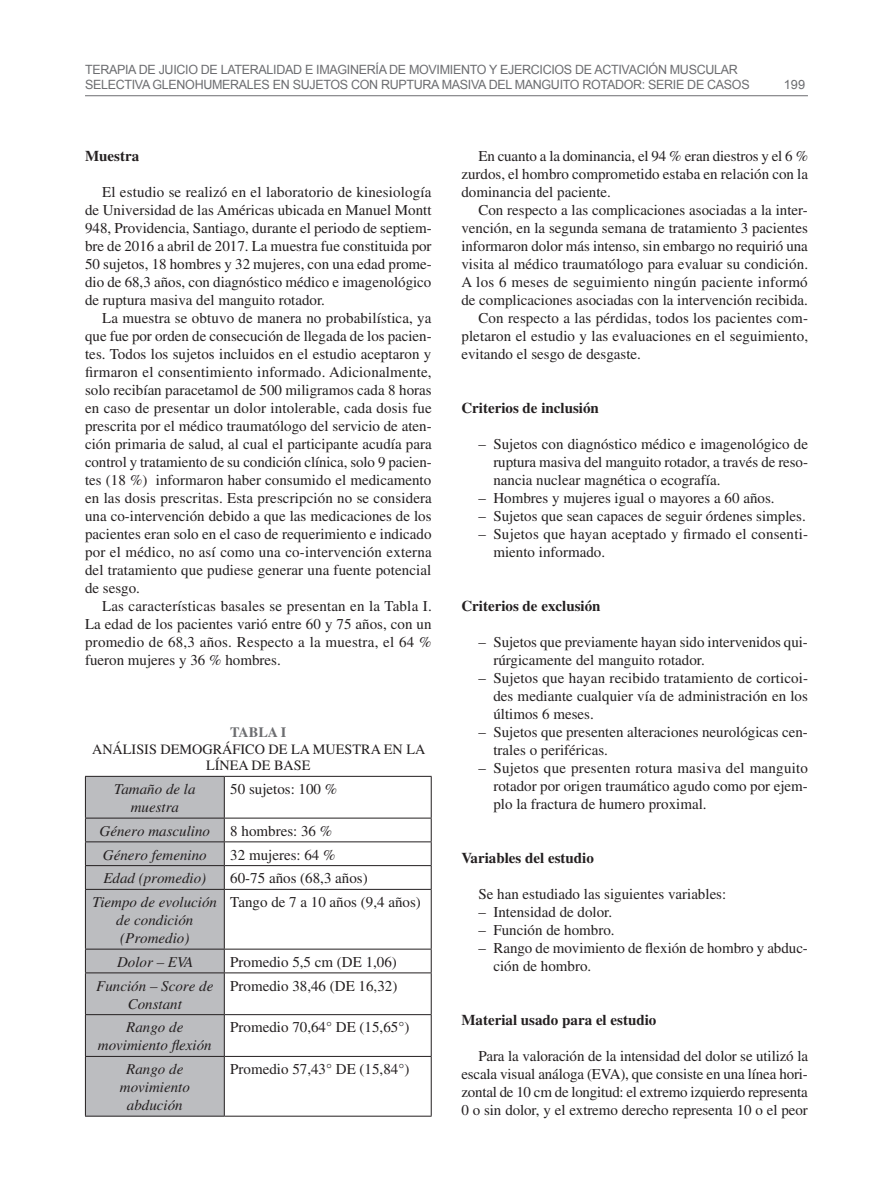
<style>
.page{position:relative;width:893px;height:1191px;background:#fff}
.page>*{position:absolute;margin:0;border:0;box-sizing:border-box;transform-origin:0 0}
.t1{font:15px/18px "Times";color:#231f20;text-align:justify}
.t2{font:italic 15px/18px "Times";color:#231f20;text-align:center}
.t3{font:700 15px "Times";color:#231f20}
.t4{font:14.25px/16.5px "Times";color:#231f20;text-align:center}
.t5{font:700 14.25px "Times";color:#6c6d70}
.t6{font:12.75px/15px "Arial";letter-spacing:-.025em;color:#6c6d70}
</style>
<div class="page">
<hr style="left:85px;top:95px;width:723px;height:1px;background:#6c6d70">
<div style="left:86px;top:777px;width:138px;height:338px;background:#bcbdc0"></div>
<hr style="left:85px;top:776px;width:139px;height:1px;background:#231f20">
<hr style="left:85px;top:776px;width:1px;height:41px;background:#231f20">
<hr style="left:224px;top:776px;width:208px;height:1px;background:#231f20">
<hr style="left:224px;top:776px;width:1px;height:41px;background:#231f20">
<hr style="left:431px;top:776px;width:1px;height:41px;background:#231f20">
<hr style="left:85px;top:817px;width:139px;height:1px;background:#231f20">
<hr style="left:224px;top:817px;width:208px;height:1px;background:#231f20">
<hr style="left:85px;top:841px;width:139px;height:1px;background:#231f20">
<hr style="left:224px;top:841px;width:208px;height:1px;background:#231f20">
<hr style="left:85px;top:865px;width:139px;height:1px;background:#231f20">
<svg style="left:85px;top:818px;width:1px;height:71px"></svg>
<hr style="left:224px;top:865px;width:208px;height:1px;background:#231f20">
<svg style="left:224px;top:818px;width:1px;height:71px"></svg>
<svg style="left:431px;top:818px;width:1px;height:71px"></svg>
<hr style="left:85px;top:889px;width:139px;height:1px;background:#231f20">
<hr style="left:85px;top:889px;width:1px;height:59px;background:#231f20">
<hr style="left:224px;top:889px;width:208px;height:1px;background:#231f20">
<hr style="left:224px;top:889px;width:1px;height:59px;background:#231f20">
<hr style="left:431px;top:889px;width:1px;height:59px;background:#231f20">
<hr style="left:85px;top:948px;width:139px;height:1px;background:#231f20">
<svg style="left:85px;top:949px;width:1px;height:23px"></svg>
<hr style="left:224px;top:948px;width:208px;height:1px;background:#231f20">
<svg style="left:224px;top:949px;width:1px;height:23px"></svg>
<svg style="left:431px;top:949px;width:1px;height:23px"></svg>
<hr style="left:85px;top:972px;width:139px;height:1px;background:#231f20">
<hr style="left:85px;top:973px;width:1px;height:41px;background:#231f20">
<hr style="left:224px;top:972px;width:208px;height:1px;background:#231f20">
<hr style="left:224px;top:973px;width:1px;height:41px;background:#231f20">
<hr style="left:431px;top:973px;width:1px;height:41px;background:#231f20">
<hr style="left:85px;top:1014px;width:139px;height:1px;background:#231f20">
<hr style="left:85px;top:1015px;width:1px;height:41px;background:#231f20">
<hr style="left:224px;top:1014px;width:208px;height:1px;background:#231f20">
<hr style="left:224px;top:1015px;width:1px;height:41px;background:#231f20">
<hr style="left:431px;top:1015px;width:1px;height:41px;background:#231f20">
<hr style="left:85px;top:1056px;width:139px;height:1px;background:#231f20">
<hr style="left:85px;top:1056px;width:1px;height:59px;background:#231f20">
<hr style="left:224px;top:1056px;width:208px;height:1px;background:#231f20">
<hr style="left:224px;top:1056px;width:1px;height:59px;background:#231f20">
<hr style="left:431px;top:1056px;width:1px;height:59px;background:#231f20">
<hr style="left:85px;top:1115px;width:139px;height:1px;background:#231f20">
<hr style="left:224px;top:1115px;width:208px;height:1px;background:#231f20">
<p class="t6" style="left:85px;top:62px;width:666px">TERAPIA DE JUICIO DE LATERALIDAD E IMAGINERÍA DE MOVIMIENTO Y EJERCICIOS DE ACTIVACIÓN MUSCULAR<br>SELECTIVA GLENOHUMERALES EN SUJETOS CON RUPTURA MASIVA DEL MANGUITO ROTADOR: SERIE DE CASOS</p>
<p class="t6" style="left:784px;top:77px;width:23px">199</p>
<p class="t3" style="left:85px;top:147px;width:56px">Muestra</p>
<p class="t1" style="left:85px;top:182px;width:348px;text-indent:17px">El estudio se realizó en el laboratorio de kinesiología de Universidad de las Américas ubicada en Manuel Montt 948, Providencia, Santiago, durante el periodo de septiem&shy;bre de 2016 a abril de 2017. La muestra fue constituida por 50 sujetos, 18 hombres y 32 mujeres, con una edad prome&shy;dio de 68,3 años, con diagnóstico médico e imagenológico de ruptura masiva del manguito rotador.</p>
<p class="t1" style="left:85px;top:308px;width:348px;text-indent:17px">La muestra se obtuvo de manera no probabilística, ya que fue por orden de consecución de llegada de los pacien&shy;tes. Todos los sujetos incluidos en el estudio aceptaron y firmaron el consentimiento informado. Adicionalmente, solo recibían paracetamol de 500 miligramos cada 8 horas en caso de presentar un dolor intolerable, cada dosis fue prescrita por el médico traumatólogo del servicio de aten&shy;ción primaria de salud, al cual el participante acudía para control y tratamiento de su condición clínica, solo 9 pacien&shy;tes (18 %) informaron haber consumido el medicamento en las dosis prescritas. Esta prescripción no se considera una co-intervención debido a que las medicaciones de los pacientes eran solo en el caso de requerimiento e indicado por el médico, no así como una co-intervención externa del tratamiento que pudiese generar una fuente potencial de sesgo.</p>
<p class="t1" style="left:85px;top:596px;width:348px;text-indent:17px">Las características basales se presentan en la Tabla I.<br>La edad de los pacientes varió entre 60 y 75 años, con un promedio de 68,3 años. Respecto a la muestra, el 64 % fueron mujeres y 36 % hombres.</p>
<p class="t5" style="left:230px;top:724px;width:58px">TABLA I</p>
<p class="t4" style="left:92px;top:740px;width:335px">ANÁLISIS DEMOGRÁFICO DE LA MUESTRA EN LA<br>LÍNEA DE BASE</p>
<p class="t2" style="left:114px;top:780px;width:83px">Tamaño de la muestra</p>
<p class="t1" style="left:230px;top:780px;width:109px">50 sujetos: 100 %</p>
<p class="t2" style="left:100px;top:822px;width:112px">Género masculino</p>
<p class="t1" style="left:230px;top:821px;width:104px">8 hombres: 36 %</p>
<p class="t2" style="left:103px;top:845px;width:105px">Género femenino</p>
<p class="t1" style="left:230px;top:845px;width:107px">32 mujeres: 64 %</p>
<p class="t2" style="left:103px;top:869px;width:104px">Edad (promedio)</p>
<p class="t1" style="left:230px;top:869px;width:139px">60-75 años (68,3 años)</p>
<p class="t2" style="left:93px;top:893px;width:126px">Tiempo de evolución de condición (Promedio)</p>
<p class="t1" style="left:230px;top:893px;width:192px">Tango de 7 a 10 años (9,4 años)</p>
<p class="t2" style="left:117px;top:953px;width:78px">Dolor – EVA</p>
<p class="t1" style="left:230px;top:952px;width:168px">Promedio 5,5 cm (DE 1,06)</p>
<p class="t2" style="left:96px;top:976px;width:119px">Función – Score de<br>Constant</p>
<p class="t1" style="left:230px;top:976px;width:169px">Promedio 38,46 (DE 16,32)</p>
<p class="t2" style="left:98px;top:1018px;width:115px">Rango de movimiento flexión</p>
<p class="t1" style="left:230px;top:1018px;width:181px">Promedio 70,64° DE (15,65°)</p>
<p class="t2" style="left:120px;top:1060px;width:71px">Rango de movimiento abdución</p>
<p class="t1" style="left:230px;top:1060px;width:181px">Promedio 57,43° DE (15,84°)</p>
<p class="t1" style="left:461px;top:146px;width:348px;text-indent:17px">En cuanto a la dominancia, el 94 % eran diestros y el 6 % zurdos, el hombro comprometido estaba en relación con la dominancia del paciente.</p>
<p class="t1" style="left:478px;top:200px;width:331px">Con respecto a las complicaciones asociadas a la inter-</p>
<p class="t1" style="left:461px;top:218px;width:348px">vención, en la segunda semana de tratamiento 3 pacientes</p>
<p class="t1" style="left:461px;top:236px;width:348px">informaron dolor más intenso, sin embargo no requirió una</p>
<p class="t1" style="left:461px;top:254px;width:348px">visita al médico traumatólogo para evaluar su condición.</p>
<p class="t1" style="left:461px;top:272px;width:348px">A los 6 meses de seguimiento ningún paciente informó</p>
<p class="t1" style="left:461px;top:290px;width:348px">de complicaciones asociadas con la intervención recibida.</p>
<p class="t1" style="left:478px;top:308px;width:331px">Con respecto a las pérdidas, todos los pacientes com-</p>
<p class="t1" style="left:461px;top:326px;width:348px">pletaron el estudio y las evaluaciones en el seguimiento,</p>
<p class="t1" style="left:461px;top:344px;width:181px">evitando el sesgo de desgaste.</p>
<p class="t3" style="left:461px;top:399px;width:139px">Criterios de inclusión</p>
<p class="t1" style="left:493px;top:434px;width:316px;text-indent:-15px">– Sujetos con diagnóstico médico e imagenológico de ruptura masiva del manguito rotador, a través de reso&shy;nancia nuclear magnética o ecografía.</p>
<p class="t1" style="left:478px;top:488px;width:298px">– Hombres y mujeres igual o mayores a 60 años.</p>
<p class="t1" style="left:478px;top:506px;width:329px">– Sujetos que sean capaces de seguir órdenes simples.</p>
<p class="t1" style="left:493px;top:524px;width:316px;text-indent:-15px">– Sujetos que hayan aceptado y firmado el consenti&shy;miento informado.</p>
<p class="t3" style="left:461px;top:597px;width:141px">Criterios de exclusión</p>
<p class="t1" style="left:493px;top:632px;width:316px;text-indent:-15px">– Sujetos que previamente hayan sido intervenidos qui&shy;rúrgicamente del manguito rotador.</p>
<p class="t1" style="left:493px;top:668px;width:316px;text-indent:-15px">– Sujetos que hayan recibido tratamiento de corticoi&shy;des mediante cualquier vía de administración en los últimos 6 meses.</p>
<p class="t1" style="left:493px;top:722px;width:316px;text-indent:-15px">– Sujetos que presenten alteraciones neurológicas cen&shy;trales o periféricas.</p>
<p class="t1" style="left:493px;top:758px;width:316px;text-indent:-15px">– Sujetos que presenten rotura masiva del manguito rotador por origen traumático agudo como por ejem&shy;plo la fractura de humero proximal.</p>
<p class="t3" style="left:461px;top:849px;width:134px">Variables del estudio</p>
<p class="t1" style="left:478px;top:884px;width:249px">Se han estudiado las siguientes variables:</p>
<p class="t1" style="left:478px;top:902px;width:135px">– Intensidad de dolor.</p>
<p class="t1" style="left:478px;top:920px;width:138px">– Función de hombro.</p>
<p class="t1" style="left:493px;top:938px;width:316px;text-indent:-15px">– Rango de movimiento de flexión de hombro y abduc&shy;ción de hombro.</p>
<p class="t3" style="left:461px;top:1011px;width:196px">Material usado para el estudio</p>
<p class="t1" style="left:461px;top:1046px;width:348px;text-indent:17px">Para la valoración de la intensidad del dolor se utilizó la escala visual análoga (EVA), que consiste en una línea hori&shy;zontal de 10 cm de longitud: el extremo izquierdo representa 0 o sin dolor, y el extremo derecho representa 10 o el peor</p>
</div>
